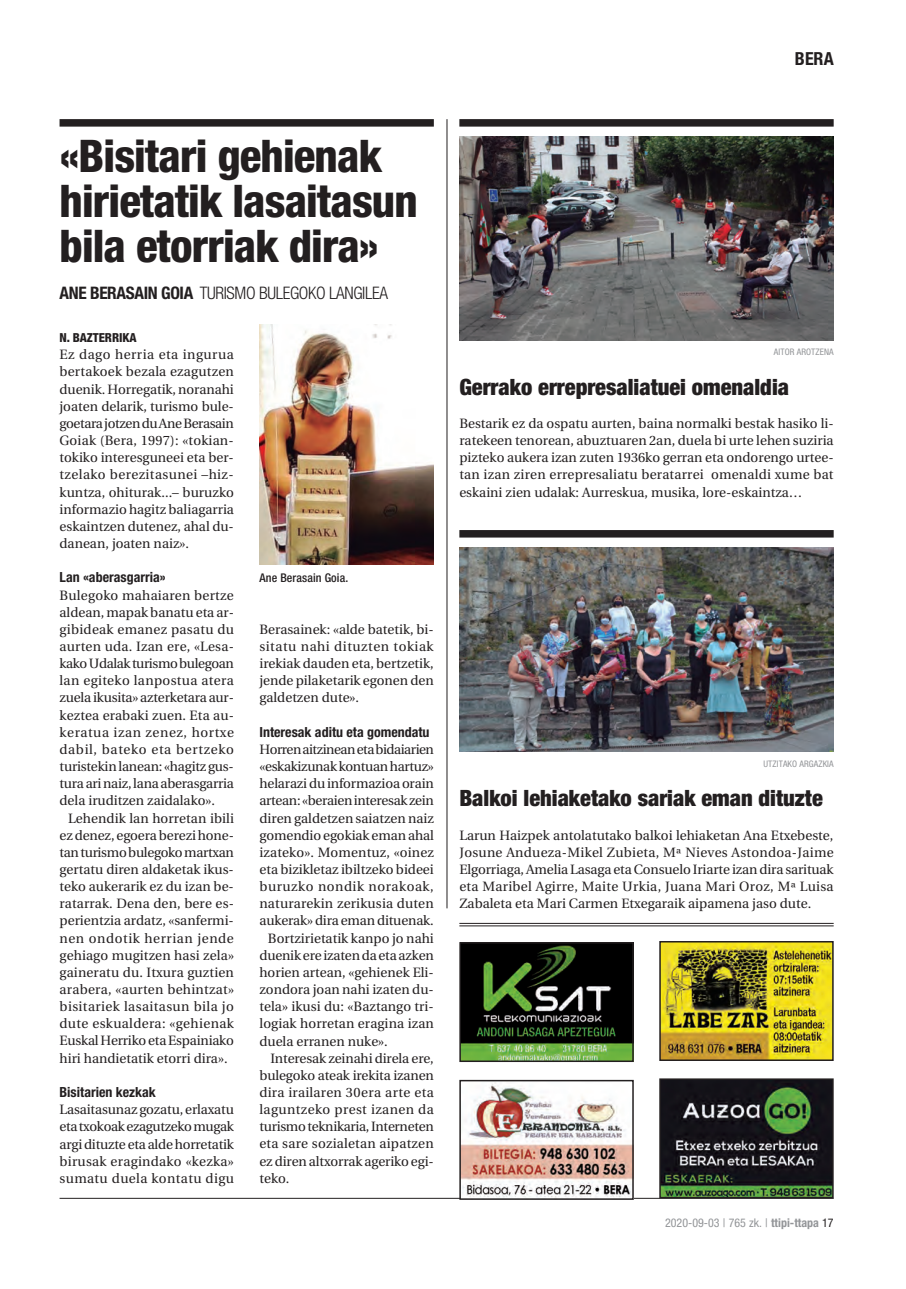
<style>
.page{position:relative;width:906px;height:1289px;background:#fff}
.page>*{position:absolute;margin:0;border:0;box-sizing:border-box;transform-origin:0 0}
.t1{font:800 condensed 45px/45px "Helvetica Neue";letter-spacing:-.02em;color:#231f20}
.t2{font:900 condensed 22.5px "Helvetica Neue";color:#231f20}
.t3{font:700 condensed 18px "Helvetica Neue";color:#231f20}
.t4{font:300 condensed 17.25px "Helvetica Neue";letter-spacing:-.02em;color:#231f20}
.t5{font:700 condensed 13.95px "Helvetica Neue";color:#231f20}
.t6{font:13.5px/17.1px "Utopia";color:#231f20;text-align:justify}
.t7{font:13.5px "Utopia";letter-spacing:-.025em;color:#231f20}
.t8{font:13.5px "Utopia";letter-spacing:-.035em;color:#231f20}
.t9{font:13.5px "Utopia";letter-spacing:-.02em;color:#231f20}
.t10{font:13.5px "Utopia";letter-spacing:.02em;color:#231f20}
.t11{font:13.5px "Utopia";letter-spacing:.03em;color:#231f20}
.t12{font:13.5px "Utopia";letter-spacing:.04em;color:#231f20}
.t13{font:800 condensed 12.45px "Helvetica Neue";letter-spacing:-.005em;color:#231f20}
.t14{font:condensed 12px "Helvetica Neue";color:#939598}
.t15{font:500 condensed 12px "Helvetica Neue";letter-spacing:.01em;color:#231f20}
.t16{font:condensed 9px "Helvetica Neue";letter-spacing:.01em;color:#939598}
.s1{font-weight:700}
.s2{color:#231f20}
</style>
<div class="page">
<hr style="left:60px;top:1197px;width:773px;height:1px;background:#231f20">
<hr style="left:459px;top:923px;width:374px;height:1px;background:#231f20">
<hr style="left:459px;top:925px;width:374px;height:1px;background:#231f20">
<img style="left:662px;top:944px;width:168px;height:113px">
<div style="left:659px;top:941px;width:174px;height:119px;border:2px solid #231f20"></div>
<img style="left:662px;top:1081px;width:168px;height:114px">
<div style="left:659px;top:1078px;width:174px;height:120px;border:2px solid #231f20"></div>
<img style="left:462px;top:945px;width:169px;height:114px">
<div style="left:459px;top:942px;width:175px;height:120px;border:2px solid #231f20"></div>
<img style="left:462px;top:1082px;width:169px;height:114px">
<div style="left:459px;top:1079px;width:175px;height:120px;border:2px solid #231f20"></div>
<div style="left:459px;top:530px;width:374px;height:7px;background:#231f20"></div>
<img style="left:459px;top:547px;width:374px;height:204px">
<div style="left:459px;top:119px;width:374px;height:8px;background:#231f20"></div>
<img style="left:459px;top:136px;width:374px;height:205px">
<hr style="left:446px;top:119px;width:1px;height:789px;background:#231f20">
<img style="left:259px;top:324px;width:175px;height:240px">
<div style="left:60px;top:119px;width:374px;height:8px;background:#231f20"></div>
<h3 class="t3" style="left:795px;top:48px;width:40px">BERA</h3>
<h1 class="t1" style="left:60px;top:133px;width:360px">«Bisitari gehienak hirietatik lasaitasun bila etorriak dira»</h1>
<p class="t4" style="left:60px;top:283px;width:330px"><span class="s1">ANE BERASAIN GOIA</span> TURISMO BULEGOKO LANGILEA</p>
<p class="t13" style="left:60px;top:330px;width:79px">N. BAZTERRIKA</p>
<p class="t6" style="left:60px;top:346px;width:176px">Ez dago herria eta ingurua bertakoek bezala ezagutzen duenik. Horregatik, noranahi joaten delarik, turismo bule&shy;goetara jotzen du Ane Berasain Goiak (Bera, 1997): «tokian&shy;tokiko interesguneei eta ber&shy;tzelako berezitasunei –hiz&shy;kuntza, ohiturak...– buruzko informazio hagitz baliagarria eskaintzen dutenez, ahal du&shy;danean, joaten naiz».</p>
<p class="t5" style="left:60px;top:569px;width:108px">Lan «aberasgarria»</p>
<p class="t6" style="left:60px;top:586px;width:176px">Bulegoko mahaiaren bertze aldean, mapak banatu eta ar&shy;gibideak emanez pasatu du aurten uda. Izan ere, «Lesa&shy;kako Udalak turismo bulegoan lan egiteko lanpostua atera zuela ikusita» azterketara aur&shy;keztea erabaki zuen. Eta au&shy;keratua izan zenez, hortxe dabil, bateko eta bertzeko turistekin lanean: «hagitz gus&shy;tura ari naiz, lana aberasgarria dela iruditzen zaidalako».</p>
<p class="t6" style="left:60px;top:809px;width:176px;text-indent:9px">Lehendik lan horretan ibili ez denez, egoera berezi hone&shy;tan turismo bulegoko martxan gertatu diren aldaketak ikus&shy;teko aukerarik ez du izan be&shy;ratarrak. Dena den, bere es&shy;perientzia ardatz, «sanfermi&shy;nen ondotik herrian jende gehiago mugitzen hasi zela» gaineratu du. Itxura guztien arabera, «aurten behintzat» bisitariek lasaitasun bila jo dute eskualdera: «gehienak Euskal Herriko eta Espainiako hiri handietatik etorri dira».</p>
<p class="t5" style="left:60px;top:1083px;width:98px">Bisitarien kezkak</p>
<p class="t6" style="left:60px;top:1101px;width:176px">Lasaitasunaz gozatu, erlaxatu eta txokoak ezagutzeko mugak argi dituzte eta alde horretatik birusak eragindako «kezka» sumatu duela kontatu digu</p>
<p class="t15" style="left:259px;top:571px;width:90px">Ane Berasain Goia.</p>
<p class="t6" style="left:259px;top:621px;width:176px">Berasainek: «alde batetik, bi&shy;sitatu nahi dituzten tokiak irekiak dauden eta, bertzetik, jende pilaketarik egonen den galdetzen dute».</p>
<p class="t5" style="left:259px;top:723px;width:172px">Interesak aditu eta gomendatu</p>
<p class="t8" style="left:259px;top:742px;width:176px">Horren aitzinean eta bidaiarien</p>
<p class="t7" style="left:259px;top:759px;width:176px">«eskakizunak kontuan hartuz»</p>
<p class="t6" style="left:259px;top:775px;width:176px">helarazi du informazioa orain</p>
<p class="t7" style="left:259px;top:793px;width:176px">artean: «beraien interesak zein</p>
<p class="t6" style="left:259px;top:809px;width:176px">diren galdetzen saiatzen naiz</p>
<p class="t6" style="left:259px;top:826px;width:176px">gomendio egokiak eman ahal</p>
<p class="t6" style="left:259px;top:844px;width:176px">izateko». Momentuz, «oinez</p>
<p class="t6" style="left:259px;top:861px;width:176px">eta bizikletaz ibiltzeko bideei</p>
<p class="t12" style="left:259px;top:879px;width:176px">buruzko nondik norakoak,</p>
<p class="t6" style="left:259px;top:895px;width:176px">naturarekin zerikusia duten</p>
<p class="t6" style="left:259px;top:912px;width:176px">aukerak» dira eman dituenak.</p>
<p class="t6" style="left:268px;top:929px;width:167px">Bortzirietatik kanpo jo nahi</p>
<p class="t6" style="left:259px;top:946px;width:176px">duenik ere izaten da eta azken</p>
<p class="t6" style="left:259px;top:964px;width:176px">horien artean, «gehienek Eli-</p>
<p class="t6" style="left:259px;top:981px;width:176px">zondora joan nahi izaten du-</p>
<p class="t6" style="left:259px;top:998px;width:176px">tela» ikusi du: «Baztango tri-</p>
<p class="t6" style="left:259px;top:1015px;width:176px">logiak horretan eragina izan</p>
<p class="t6" style="left:259px;top:1032px;width:130px">duela erranen nuke».</p>
<p class="t6" style="left:270px;top:1049px;width:165px">Interesak zeinahi direla ere,</p>
<p class="t6" style="left:259px;top:1066px;width:176px">bulegoko ateak irekita izanen</p>
<p class="t10" style="left:259px;top:1084px;width:176px">dira irailaren 30era arte eta</p>
<p class="t11" style="left:259px;top:1102px;width:176px">laguntzeko prest izanen da</p>
<p class="t9" style="left:259px;top:1119px;width:176px">turismo teknikaria, Interneten</p>
<p class="t6" style="left:259px;top:1135px;width:176px">eta sare sozialetan aipatzen</p>
<p class="t6" style="left:259px;top:1152px;width:176px">ez diren altxorrak ageriko egi-</p>
<p class="t6" style="left:259px;top:1169px;width:32px">teko.</p>
<p class="t16" style="left:774px;top:346px;width:61px">AITOR AROTZENA</p>
<h2 class="t2" style="left:459px;top:373px;width:331px">Gerrako errepresaliatuei omenaldia</h2>
<p class="t6" style="left:459px;top:415px;width:376px">Bestarik ez da ospatu aurten, baina normalki bestak hasiko li&shy;ratekeen tenorean, abuztuaren 2an, duela bi urte lehen suziria pizteko aukera izan zuten 1936ko gerran eta ondorengo urtee&shy;tan izan ziren errepresaliatu beratarrei omenaldi xume bat eskaini zien udalak: Aurreskua, musika, lore-eskaintza…</p>
<p class="t16" style="left:763px;top:758px;width:72px">UTZITAKO ARGAZKIA</p>
<h2 class="t2" style="left:459px;top:783px;width:365px">Balkoi lehiaketako sariak eman dituzte</h2>
<p class="t6" style="left:459px;top:826px;width:376px">Larun Haizpek antolatutako balkoi lehiaketan Ana Etxebeste, Josune Andueza-Mikel Zubieta, Mª Nieves Astondoa-Jaime Elgorriaga, Amelia Lasaga eta Consuelo Iriarte izan dira sarituak eta Maribel Agirre, Maite Urkia, Juana Mari Oroz, Mª Luisa Zabaleta eta Mari Carmen Etxegaraik aipamena jaso dute.</p>
<p class="t14" style="left:665px;top:1215px;width:170px">2020-09-03 | 765 zk. | <span class="s1">ttipi-ttapa</span> <span class="s2">17</span></p>
</div>
